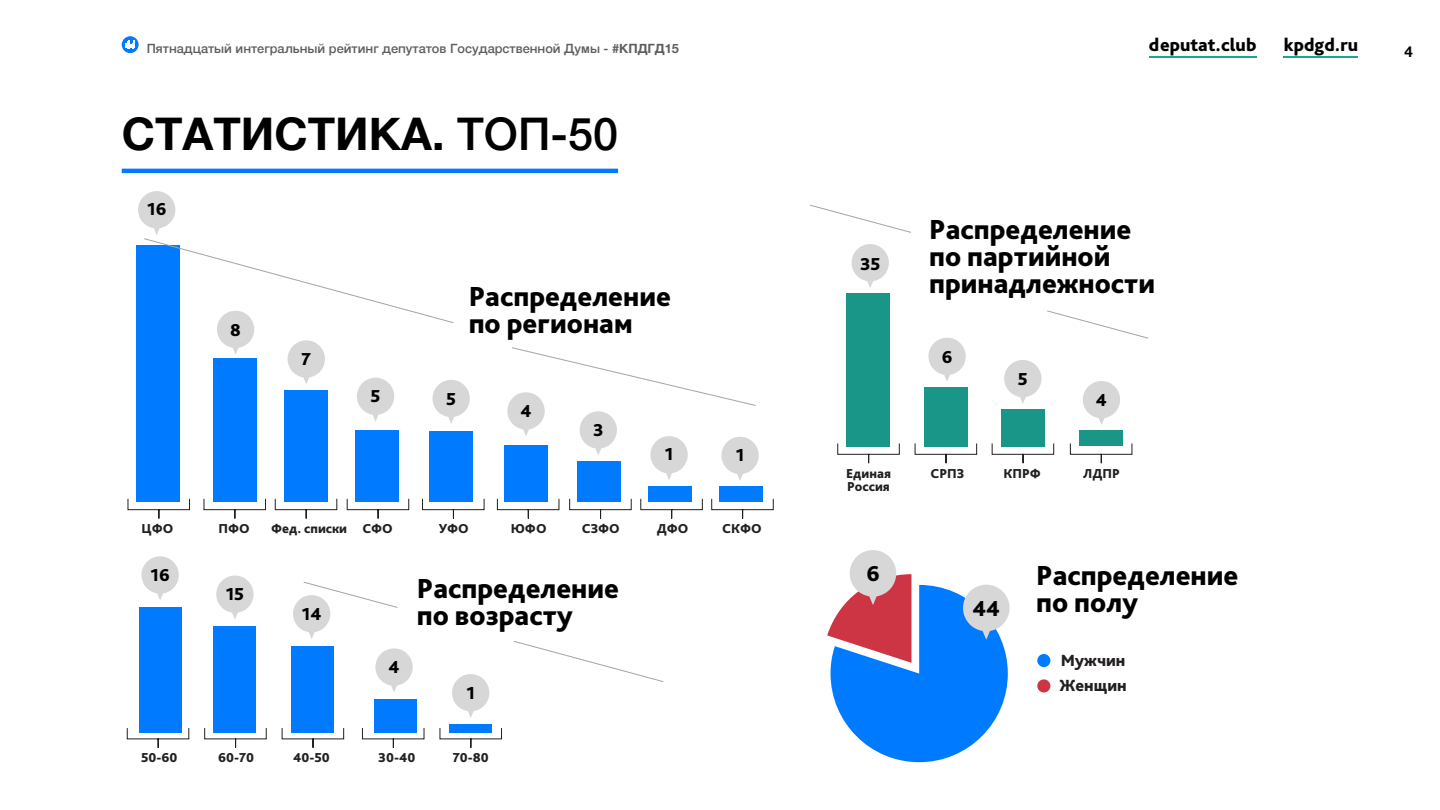
<style>
.page{position:relative;width:1440px;height:810px;background:#fff}
.page>*{position:absolute;margin:0;border:0;box-sizing:border-box;transform-origin:0 0}
.t1{font:700 45px "Helvetica Neue";color:#000}
.t2{font:800 28.88px/27.1px "Bliss Pro";color:#000}
.t3{font:800 22.58px "Bliss Pro";color:#000}
.t4{font:800 18.75px "Bliss Pro";color:#000}
.t5{font:800 18.08px "Bliss Pro";color:#000}
.t6{font:800 16.95px "Bliss Pro";color:#231f20}
.t7{font:700 15px "Helvetica Neue";color:#000}
.t8{font:800 13.58px/12.8px "Bliss Pro";color:#231f20}
.t9{font:500 12.75px "Helvetica Neue";color:#5e5e5e}
.s1{font-weight:700}
.s2{font-weight:500}
</style>
<div class="page">
<hr style="left:1283px;top:56px;width:74px;height:2px;background:#1aa696">
<hr style="left:1149px;top:56px;width:107px;height:2px;background:#1aa696">
<svg style="left:122px;top:36px;width:17px;height:17px"></svg>
<svg style="left:125px;top:40px;width:10px;height:8px"></svg>
<div style="left:847px;top:293px;width:43px;height:153px;background:#199688"></div>
<div style="left:924px;top:387px;width:43px;height:59px;background:#199688"></div>
<div style="left:1001px;top:409px;width:44px;height:37px;background:#199688"></div>
<div style="left:1079px;top:430px;width:43px;height:16px;background:#199688"></div>
<svg style="left:126px;top:728px;width:64px;height:20px"></svg>
<svg style="left:204px;top:728px;width:63px;height:20px"></svg>
<svg style="left:281px;top:728px;width:64px;height:20px"></svg>
<svg style="left:361px;top:728px;width:64px;height:20px"></svg>
<svg style="left:837px;top:443px;width:63px;height:21px"></svg>
<svg style="left:914px;top:443px;width:64px;height:21px"></svg>
<svg style="left:991px;top:443px;width:64px;height:21px"></svg>
<svg style="left:1069px;top:443px;width:64px;height:21px"></svg>
<div style="left:284px;top:390px;width:44px;height:111px;background:#007bff"></div>
<svg style="left:274px;top:498px;width:64px;height:21px"></svg>
<div style="left:374px;top:700px;width:43px;height:33px;background:#007bff"></div>
<svg style="left:375px;top:648px;width:38px;height:44px"></svg>
<div style="left:213px;top:358px;width:43px;height:143px;background:#007bff"></div>
<svg style="left:203px;top:498px;width:63px;height:21px"></svg>
<div style="left:430px;top:431px;width:43px;height:70px;background:#007bff"></div>
<svg style="left:422px;top:498px;width:63px;height:21px"></svg>
<div style="left:505px;top:445px;width:43px;height:56px;background:#007bff"></div>
<svg style="left:496px;top:498px;width:64px;height:21px"></svg>
<div style="left:577px;top:461px;width:43px;height:40px;background:#007bff"></div>
<svg style="left:569px;top:498px;width:63px;height:21px"></svg>
<div style="left:139px;top:607px;width:43px;height:126px;background:#007bff"></div>
<svg style="left:141px;top:556px;width:38px;height:44px"></svg>
<div style="left:291px;top:647px;width:43px;height:86px;background:#007bff"></div>
<div style="left:213px;top:627px;width:43px;height:106px;background:#007bff"></div>
<svg style="left:216px;top:576px;width:38px;height:43px"></svg>
<div style="left:449px;top:725px;width:43px;height:8px;background:#007bff"></div>
<svg style="left:439px;top:728px;width:63px;height:20px"></svg>
<svg style="left:452px;top:674px;width:37px;height:44px"></svg>
<div style="left:136px;top:245px;width:43px;height:256px;background:#007bff"></div>
<svg style="left:127px;top:498px;width:63px;height:21px"></svg>
<div style="left:355px;top:430px;width:44px;height:71px;background:#007bff"></div>
<svg style="left:346px;top:498px;width:64px;height:21px"></svg>
<div style="left:649px;top:486px;width:43px;height:15px;background:#007bff"></div>
<svg style="left:640px;top:498px;width:63px;height:21px"></svg>
<div style="left:720px;top:486px;width:43px;height:15px;background:#007bff"></div>
<svg style="left:711px;top:498px;width:63px;height:21px"></svg>
<svg style="left:852px;top:244px;width:37px;height:44px"></svg>
<svg style="left:928px;top:338px;width:38px;height:43px"></svg>
<svg style="left:1004px;top:360px;width:38px;height:44px"></svg>
<svg style="left:1083px;top:381px;width:37px;height:44px"></svg>
<svg style="left:827px;top:550px;width:183px;height:212px"></svg>
<div style="left:1037px;top:654px;width:13px;height:13px;background:#007bff;border-radius:50%"></div>
<div style="left:1037px;top:679px;width:13px;height:14px;background:#cd3545;border-radius:50%"></div>
<svg style="left:138px;top:191px;width:332px;height:233px"></svg>
<svg style="left:507px;top:347px;width:252px;height:134px"></svg>
<svg style="left:514px;top:641px;width:150px;height:41px"></svg>
<svg style="left:293px;top:581px;width:105px;height:58px"></svg>
<svg style="left:810px;top:204px;width:101px;height:29px"></svg>
<svg style="left:1047px;top:310px;width:101px;height:29px"></svg>
<hr style="left:122px;top:169px;width:496px;height:4px;background:#007aff">
<p class="t9" style="left:147px;top:38px;width:534px">Пятнадцатый интегральный рейтинг депутатов Государственной Думы - <span class="s1">#КПДГД15</span></p>
<p class="t4" style="left:1149px;top:33px;width:109px">deputat.club</p>
<p class="t4" style="left:1284px;top:33px;width:76px">kpdgd.ru</p>
<p class="t7" style="left:1405px;top:40px;width:10px">4</p>
<h1 class="t1" style="left:122px;top:99px;width:498px">СТАТИСТИКА. <span class="s2">TOП-50</span></h1>
<p class="t5" style="left:147px;top:198px;width:21px">16</p>
<p class="t5" style="left:230px;top:318px;width:12px">8</p>
<p class="t2" style="left:469px;top:282px;width:204px">Распределение по регионам</p>
<p class="t5" style="left:860px;top:252px;width:22px">35</p>
<p class="t2" style="left:929px;top:215px;width:228px">Распределение по партийной принадлежности</p>
<p class="t5" style="left:302px;top:348px;width:11px">7</p>
<p class="t5" style="left:942px;top:345px;width:12px">6</p>
<p class="t5" style="left:1018px;top:368px;width:11px">5</p>
<p class="t5" style="left:371px;top:385px;width:11px">5</p>
<p class="t5" style="left:446px;top:388px;width:11px">5</p>
<p class="t5" style="left:520px;top:400px;width:13px">4</p>
<p class="t5" style="left:1096px;top:389px;width:13px">4</p>
<p class="t5" style="left:593px;top:419px;width:12px">3</p>
<p class="t5" style="left:665px;top:443px;width:10px">1</p>
<p class="t5" style="left:736px;top:444px;width:10px">1</p>
<p class="t8" style="left:846px;top:467px;width:46px">Единая<br>Россия</p>
<p class="t8" style="left:930px;top:467px;width:35px">СРПЗ</p>
<p class="t8" style="left:1004px;top:467px;width:39px">КПРФ</p>
<p class="t8" style="left:1083px;top:467px;width:38px">ЛДПР</p>
<p class="t8" style="left:141px;top:522px;width:33px">ЦФО</p>
<p class="t8" style="left:218px;top:522px;width:33px">ПФО</p>
<p class="t8" style="left:271px;top:522px;width:78px">Фед. списки</p>
<p class="t8" style="left:362px;top:522px;width:32px">СФО</p>
<p class="t8" style="left:657px;top:522px;width:33px">ДФО</p>
<p class="t8" style="left:439px;top:522px;width:32px">УФО</p>
<p class="t8" style="left:511px;top:522px;width:37px">ЮФО</p>
<p class="t8" style="left:582px;top:522px;width:39px">СЗФО</p>
<p class="t8" style="left:722px;top:522px;width:41px">СКФО</p>
<p class="t5" style="left:151px;top:564px;width:21px">16</p>
<p class="t5" style="left:226px;top:583px;width:20px">15</p>
<p class="t5" style="left:302px;top:603px;width:21px">14</p>
<p class="t2" style="left:417px;top:574px;width:204px">Распределение по возрасту</p>
<p class="t3" style="left:866px;top:560px;width:15px">6</p>
<p class="t3" style="left:972px;top:594px;width:29px">44</p>
<p class="t2" style="left:1036px;top:561px;width:204px">Распределение по полу</p>
<p class="t5" style="left:388px;top:656px;width:13px">4</p>
<p class="t6" style="left:1061px;top:649px;width:66px">Мужчин</p>
<p class="t5" style="left:466px;top:682px;width:10px">1</p>
<p class="t6" style="left:1059px;top:675px;width:69px">Женщин</p>
<p class="t8" style="left:141px;top:751px;width:38px">50-60</p>
<p class="t8" style="left:218px;top:751px;width:37px">60-70</p>
<p class="t8" style="left:293px;top:751px;width:38px">40-50</p>
<p class="t8" style="left:378px;top:751px;width:39px">30-40</p>
<p class="t8" style="left:453px;top:751px;width:38px">70-80</p>
</div>
